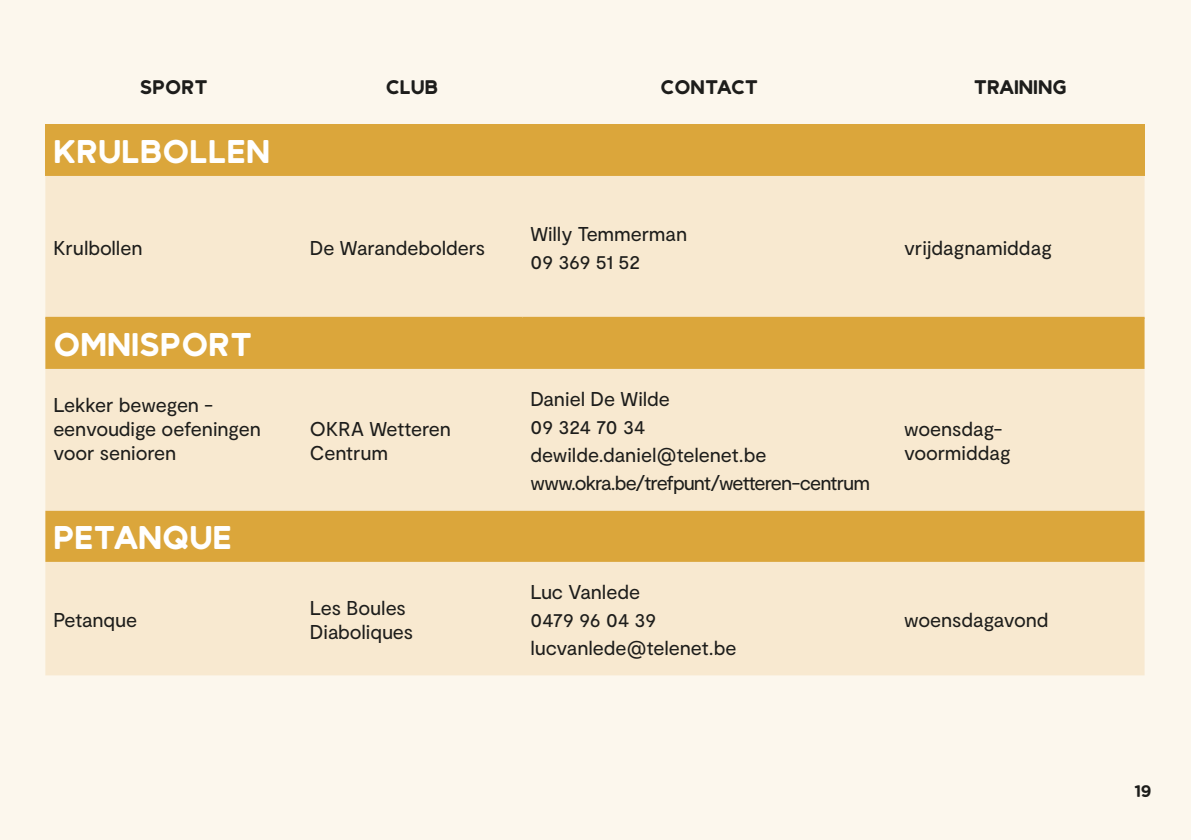
<style>
.page{position:relative;width:1191px;height:840px;background:#fff}
.page>*{position:absolute;margin:0;border:0;box-sizing:border-box;transform-origin:0 0}
.t1{font:40px "Wetteren Solid";color:#fff}
.t2{font:24px "Wetteren Solid";color:#1d1d1b}
.t3{font:20px/28px "Moderat";letter-spacing:-.005em;color:#1d1d1b}
.t4{font:20px "Wetteren Solid";color:#1d1d1b}
</style>
<div class="page">
<div style="left:0;top:0;width:1191px;height:839px;background:#fcf7ed"></div>
<div style="left:45px;top:125px;width:1099px;height:51px;background:#dba63b"></div>
<div style="left:45px;top:176px;width:1099px;height:499px;background:#f8e9d0"></div>
<svg style="left:45px;top:318px;width:1099px;height:243px;background:#ebcd92"></svg>
<hr style="left:45px;top:316px;width:257px;height:2px;background:#dba63b">
<hr style="left:302px;top:316px;width:220px;height:2px;background:#dba63b">
<hr style="left:522px;top:316px;width:374px;height:2px;background:#dba63b">
<hr style="left:896px;top:316px;width:248px;height:2px;background:#dba63b">
<p class="t2" style="left:140px;top:75px;width:69px">Sport</p>
<p class="t2" style="left:386px;top:75px;width:54px">Club</p>
<p class="t2" style="left:660px;top:75px;width:99px">Contact</p>
<p class="t2" style="left:973px;top:75px;width:94px">Training</p>
<h1 class="t1" style="left:53px;top:131px;width:218px">krulbollen</h1>
<p class="t3" style="left:53px;top:234px;width:91px">Krulbollen</p>
<p class="t3" style="left:310px;top:234px;width:177px">De Warandebolders</p>
<h1 class="t1" style="left:53px;top:324px;width:200px">omnisport</h1>
<p class="t3" style="left:53px;top:393px;width:209px;line-height:24px">Lekker bewegen - eenvoudige oefeningen voor senioren</p>
<h1 class="t1" style="left:53px;top:517px;width:180px">petanque</h1>
<p class="t3" style="left:53px;top:605px;width:85px">Petanque</p>
<p class="t3" style="left:310px;top:417px;width:143px;line-height:24px">OKRA Wetteren<br>Centrum</p>
<p class="t3" style="left:310px;top:595px;width:105px;line-height:24px">Les Boules<br>Diaboliques</p>
<p class="t3" style="left:530px;top:220px;width:158px">Willy Temmerman<br>09 369 51 52</p>
<p class="t3" style="left:904px;top:234px;width:149px">vrijdagnamiddag</p>
<p class="t3" style="left:530px;top:385px;width:341px">Daniel De Wilde<br>09 324 70 34 dewilde.daniel@telenet.be www.okra.be/trefpunt/wetteren-centrum</p>
<p class="t3" style="left:904px;top:417px;width:108px;line-height:24px">woensdag&shy;voormiddag</p>
<p class="t3" style="left:530px;top:577px;width:207px">Luc Vanlede<br>0479 96 04 39 lucvanlede@telenet.be</p>
<p class="t3" style="left:904px;top:605px;width:146px">woensdagavond</p>
<p class="t4" style="left:1134px;top:780px;width:19px">19</p>
</div>
